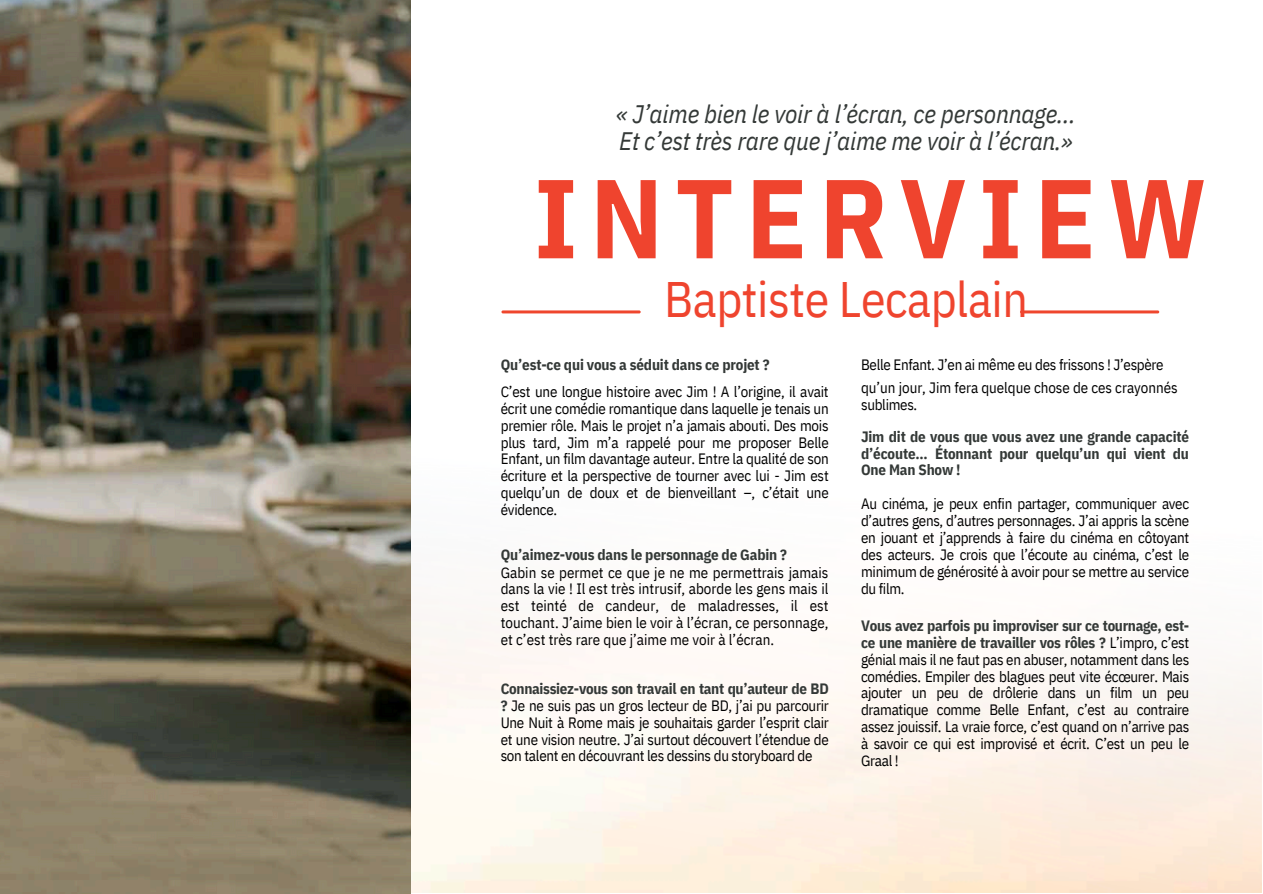
<style>
.page{position:relative;width:1263px;height:894px;background:#fff}
.page>*{position:absolute;margin:0;border:0;box-sizing:border-box;transform-origin:0 0}
.t1{font:700 111.9px "IBM Plex Sans Cond";letter-spacing:.105em;color:#ef442e}
.t2{font:49.8px "IBM Plex Sans Cond";letter-spacing:-.01em;color:#ef442e}
.t3{font:italic 25.2px/27px "IBM Plex Sans Cond";letter-spacing:-.01em;color:#343937}
.t4{font:15px/16.8px "IBM Plex Sans Cond";letter-spacing:-.02em;color:#000;text-align:justify}
.t5{font:700 15px/16.8px "IBM Plex Sans Cond";letter-spacing:-.01em;color:#343937;text-align:justify}
.t6{font:15px "IBM Plex Sans Cond";color:#000}
.s1{font-weight:700;color:#343937}
</style>
<div class="page">
<img style="left:0;top:0;width:411px;height:893px">
<hr style="left:501px;top:310px;width:140px;height:3px;background:#ef462d;border-radius:2px">
<hr style="left:1020px;top:310px;width:139px;height:3px;background:#ef462d;border-radius:2px">
<p class="t3" style="left:616px;top:100px;width:461px">« J’aime bien le voir à l’écran, ce personnage…<br>Et c’est très rare que j’aime me voir à l’écran.»</p>
<p class="t1" style="left:534px;top:143px;width:675px">INTERVIEW</p>
<p class="t2" style="left:664px;top:266px;width:365px">Baptiste Lecaplain</p>
<p class="t5" style="left:501px;top:356px;width:270px">Qu’est-ce qui vous a séduit dans ce projet ?</p>
<p class="t4" style="left:861px;top:356px;width:304px">Belle Enfant. J’en ai même eu des frissons ! J’espère</p>
<p class="t6" style="left:861px;top:377px;width:318px">qu’un jour, Jim fera quelque chose de ces crayonnés</p>
<h2 class="t4" style="left:861px;top:395px;width:58px">sublimes.</h2>
<p class="t4" style="left:501px;top:383px;width:330px">C’est une longue histoire avec Jim ! A l’origine, il avait écrit une comédie romantique dans laquelle je tenais un premier rôle. Mais le projet n’a jamais abouti. Des mois plus tard, Jim m’a rappelé pour me proposer Belle Enfant, un film davantage auteur. Entre la qualité de son écriture et la perspective de tourner avec lui - Jim est quelqu’un de doux et de bienveillant –, c’était une évidence.</p>
<p class="t5" style="left:861px;top:427px;width:329px">Jim dit de vous que vous avez une grande capacité d’écoute… Étonnant pour quelqu’un qui vient du One Man Show !</p>
<p class="t4" style="left:861px;top:495px;width:330px">Au cinéma, je peux enfin partager, communiquer avec d’autres gens, d’autres personnages. J’ai appris la scène en jouant et j’apprends à faire du cinéma en côtoyant des acteurs. Je crois que l’écoute au cinéma, c’est le minimum de générosité à avoir pour se mettre au service du film.</p>
<h1 class="t5" style="left:501px;top:545px;width:288px">Qu’aimez-vous dans le personnage de Gabin ?</h1>
<h2 class="t4" style="left:501px;top:563px;width:329px">Gabin se permet ce que je ne me permettrais jamais dans la vie ! Il est très intrusif, aborde les gens mais il est teinté de candeur, de maladresses, il est touchant. J’aime bien le voir à l’écran, ce personnage, et c’est très rare que j’aime me voir à l’écran.</h2>
<p class="t4" style="left:861px;top:616px;width:330px"><span class="s1">Vous avez parfois pu improviser sur ce tournage, est&shy;ce une manière de travailler vos rôles ?</span> L’impro, c’est génial mais il ne faut pas en abuser, notamment dans les comédies. Empiler des blagues peut vite écœurer. Mais ajouter un peu de drôlerie dans un film un peu dramatique comme Belle Enfant, c’est au contraire assez jouissif. La vraie force, c’est quand on n’arrive pas à savoir ce qui est improvisé et écrit. C’est un peu le Graal !</p>
<p class="t4" style="left:501px;top:679px;width:330px"><span class="s1">Connaissiez-vous son travail en tant qu’auteur de BD ?</span> Je ne suis pas un gros lecteur de BD, j’ai pu parcourir Une Nuit à Rome mais je souhaitais garder l’esprit clair et une vision neutre. J’ai surtout découvert l’étendue de son talent en découvrant les dessins du storyboard de</p>
</div>
